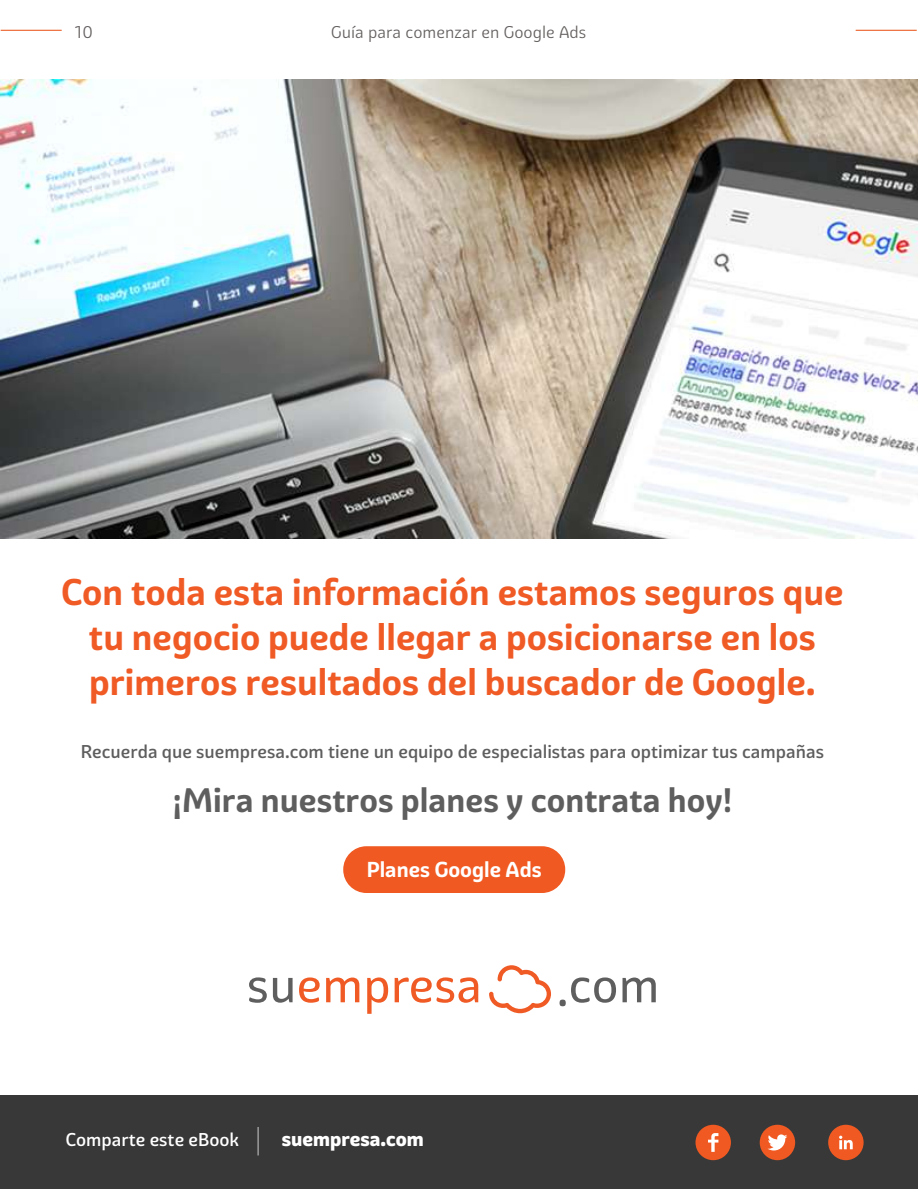
<style>
.page{position:relative;width:918px;height:1190px;background:#fff}
.page>*{position:absolute;margin:0;border:0;box-sizing:border-box;transform-origin:0 0}
.t1{font:700 36px/45px "Graviola";color:#f05a25;text-align:center}
.t2{font:700 33px "Graviola";color:#5e5e5e}
.t3{font:700 21px "Graviola";color:#fff}
.t4{font:800 19.5px "Graviola";color:#fff}
.t5{font:500 18px "Graviola";color:#5e5e5e}
.t6{font:500 18px "Graviola";color:#fff}
.t7{font:16.5px "Graviola";color:#64605f}
</style>
<div class="page">
<hr style="left:1px;top:30px;width:61px;height:1px;background:#e94e0f">
<hr style="left:856px;top:30px;width:61px;height:1px;background:#e94e0f">
<div style="left:0;top:1095px;width:918px;height:94px;background:#383838"></div>
<div style="left:760px;top:1124px;width:35px;height:36px;background:#f05a22;border-radius:50%"></div>
<svg style="left:768px;top:1134px;width:19px;height:16px"></svg>
<div style="left:828px;top:1124px;width:36px;height:36px;background:#f05a22;border-radius:50%"></div>
<svg style="left:839px;top:1135px;width:14px;height:14px"></svg>
<div style="left:696px;top:1124px;width:35px;height:36px;background:#f05a22;border-radius:50%"></div>
<svg style="left:708px;top:1133px;width:10px;height:18px"></svg>
<hr style="left:257px;top:1126px;width:2px;height:29px;background:#fff">
<img style="left:0;top:80px;width:918px;height:458px">
<svg style="left:489px;top:965px;width:62px;height:48px"></svg>
<svg style="left:249px;top:977px;width:18px;height:25px"></svg>
<svg style="left:273px;top:978px;width:20px;height:24px"></svg>
<svg style="left:299px;top:977px;width:21px;height:25px"></svg>
<svg style="left:326px;top:977px;width:33px;height:25px"></svg>
<svg style="left:367px;top:977px;width:21px;height:36px"></svg>
<svg style="left:395px;top:977px;width:83px;height:25px"></svg>
<div style="left:560px;top:999px;width:6px;height:7px;background:#5e5e5e;border-radius:50%"></div>
<svg style="left:571px;top:977px;width:45px;height:25px"></svg>
<svg style="left:623px;top:977px;width:33px;height:25px"></svg>
<div style="left:343px;top:846px;width:222px;height:47px;background:#f05a22;border-radius:23px"></div>
<p class="t7" style="left:75px;top:22px;width:19px">10</p>
<p class="t7" style="left:331px;top:22px;width:257px">Guía para comenzar en Google Ads</p>
<p class="t1" style="left:61px;top:569px;width:784px">Con toda esta información estamos seguros que tu negocio puede llegar a posicionarse en los primeros resultados del buscador de Google.</p>
<p class="t5" style="left:81px;top:740px;width:745px">Recuerda que suempresa.com tiene un equipo de especialistas para optimizar tus campañas</p>
<p class="t2" style="left:173px;top:779px;width:561px">¡Mira nuestros planes y contrata hoy!</p>
<p class="t3" style="left:367px;top:856px;width:176px">Planes Google Ads</p>
<p class="t6" style="left:66px;top:1128px;width:175px">Comparte este eBook</p>
<p class="t4" style="left:282px;top:1126px;width:144px">suempresa.com</p>
</div>
